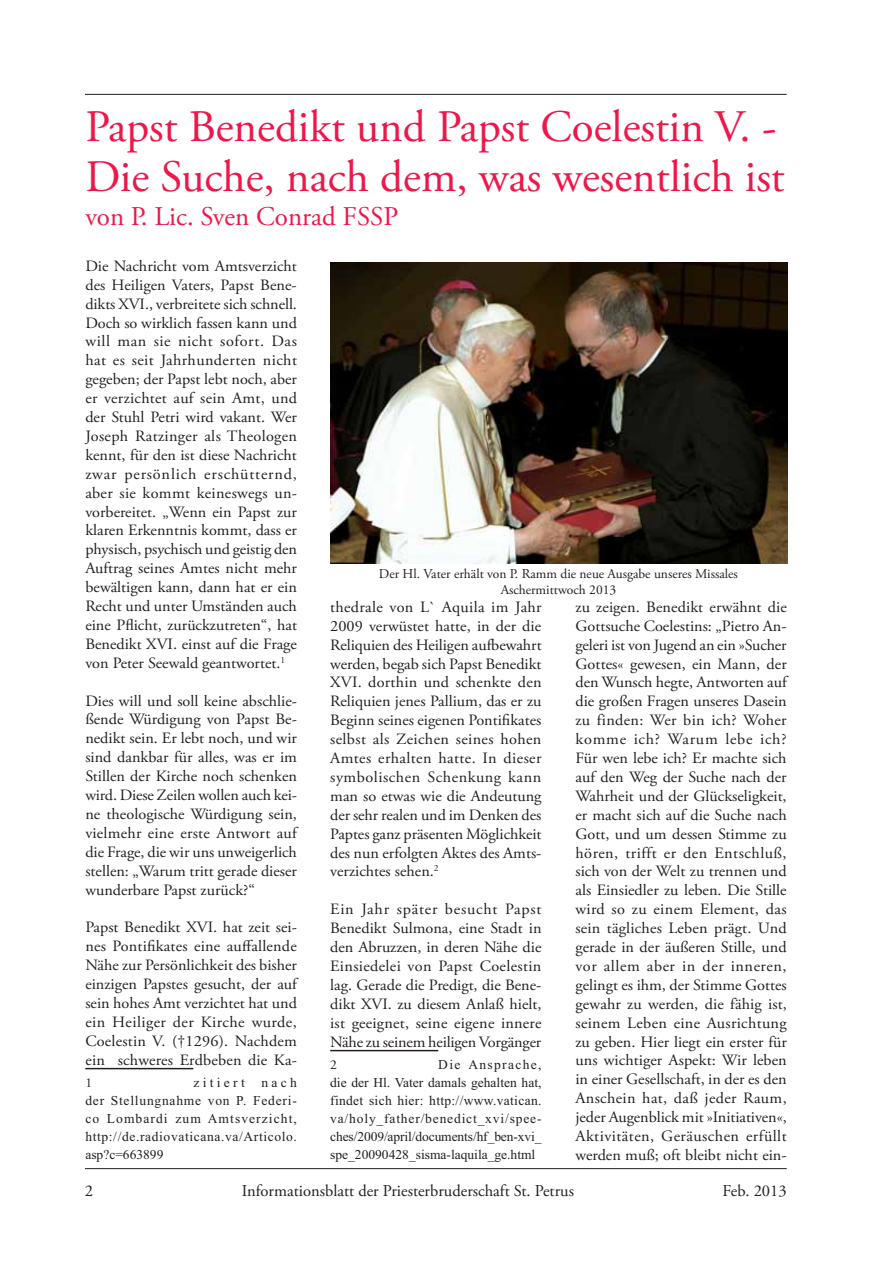
<style>
.page{position:relative;width:893px;height:1263px;background:#fff}
.page>*{position:absolute;margin:0;border:0;box-sizing:border-box;transform-origin:0 0}
.t1{font:45px/49.5px "Adobe Garamond Pro";color:#ed1849}
.t2{font:27px "Adobe Garamond Pro";color:#ed1849}
.t3{font:16.5px "Adobe Garamond Pro";color:#231f20}
.t4{font:15.75px/18.9px "Adobe Garamond Pro";color:#231f20;text-align:justify}
.t5{font:13.5px/18px "Times New Roman";color:#231f20;text-align:justify}
.t6{font:13.5px/16.2px "Adobe Garamond Pro";color:#231f20;text-align:center}
</style>
<div class="page">
<hr style="left:85px;top:1168px;width:702px;height:1px;background:#231f20">
<hr style="left:85px;top:94px;width:702px;height:1px;background:#231f20">
<hr style="left:85px;top:1068px;width:108px;height:1px;background:#231f20">
<hr style="left:330px;top:1050px;width:108px;height:1px;background:#231f20">
<img style="left:331px;top:262px;width:456px;height:301px">
<h1 class="t1" style="left:85px;top:105px;width:701px">Papst Benedikt und Papst Coelestin V. -<br>Die Suche, nach dem, was wesentlich ist</h1>
<h2 class="t2" style="left:85px;top:205px;width:314px">von P. Lic. Sven Conrad FSSP</h2>
<p class="t4" style="left:85px;top:258px;width:213px">Die Nachricht vom Amtsverzicht des Heiligen Vaters, Papst Bene&shy;dikts XVI., verbreitete sich schnell.<br>Doch so wirklich fassen kann und will man sie nicht sofort. Das hat es seit Jahrhunderten nicht gegeben; der Papst lebt noch, aber er verzichtet auf sein Amt, und der Stuhl Petri wird vakant. Wer Joseph Ratzinger als Theologen kennt, für den ist diese Nachricht zwar persönlich erschütternd, aber sie kommt keineswegs un&shy;vorbereitet. „Wenn ein Papst zur klaren Erkenntnis kommt, dass er physisch, psychisch und geistig den Auftrag seines Amtes nicht mehr bewältigen kann, dann hat er ein Recht und unter Umständen auch eine Pflicht, zurückzutreten“, hat Benedikt XVI. einst auf die Frage von Peter Seewald geantwortet.<sup>1</sup></p>
<p class="t4" style="left:85px;top:692px;width:213px">Dies will und soll keine abschlie&shy;ßende Würdigung von Papst Be&shy;nedikt sein. Er lebt noch, und wir sind dankbar für alles, was er im Stillen der Kirche noch schenken wird. Diese Zeilen wollen auch kei&shy;ne theologische Würdigung sein, vielmehr eine erste Antwort auf die Frage, die wir uns unweigerlich stellen: „Warum tritt gerade dieser wunderbare Papst zurück?“</p>
<p class="t4" style="left:85px;top:919px;width:213px">Papst Benedikt XVI. hat zeit sei&shy;nes Pontifikates eine auffallende Nähe zur Persönlichkeit des bisher einzigen Papstes gesucht, der auf sein hohes Amt verzichtet hat und ein Heiliger der Kirche wurde, Coelestin V. (†1296). Nachdem ein schweres Erdbeben die Ka-</p>
<p class="t6" style="left:85px;top:1075px;width:8px">1</p>
<p class="t6" style="left:379px;top:567px;width:361px">Der Hl. Vater erhält von P. Ramm die neue Ausgabe unseres Missales<br>Aschermittwoch 2013</p>
<p class="t4" style="left:330px;top:599px;width:213px">thedrale von L` Aquila im Jahr 2009 verwüstet hatte, in der die Reliquien des Heiligen aufbewahrt werden, begab sich Papst Benedikt XVI. dorthin und schenkte den Reliquien jenes Pallium, das er zu Beginn seines eigenen Pontifikates selbst als Zeichen seines hohen Amtes erhalten hatte. In dieser symbolischen Schenkung kann man so etwas wie die Andeutung der sehr realen und im Denken des Paptes ganz präsenten Möglichkeit des nun erfolgten Aktes des Amts&shy;verzichtes sehen.<sup>2</sup></p>
<p class="t4" style="left:330px;top:901px;width:213px">Ein Jahr später besucht Papst Benedikt Sulmona, eine Stadt in den Abruzzen, in deren Nähe die Einsiedelei von Papst Coelestin lag. Gerade die Predigt, die Bene&shy;dikt XVI. zu diesem Anlaß hielt, ist geeignet, seine eigene innere Nähe zu seinem heiligen Vorgänger</p>
<p class="t6" style="left:330px;top:1057px;width:8px">2</p>
<p class="t4" style="left:575px;top:599px;width:213px">zu zeigen. Benedikt erwähnt die Gottsuche Coelestins: „Pietro An&shy;geleri ist von Jugend an ein »Sucher Gottes« gewesen, ein Mann, der den Wunsch hegte, Antworten auf die großen Fragen unseres Dasein zu finden: Wer bin ich? Woher komme ich? Warum lebe ich?<br>Für wen lebe ich? Er machte sich auf den Weg der Suche nach der Wahrheit und der Glückseligkeit, er macht sich auf die Suche nach Gott, und um dessen Stimme zu hören, trifft er den Entschluß, sich von der Welt zu trennen und als Einsiedler zu leben. Die Stille wird so zu einem Element, das sein tägliches Leben prägt. Und gerade in der äußeren Stille, und vor allem aber in der inneren, gelingt es ihm, der Stimme Gottes gewahr zu werden, die fähig ist, seinem Leben eine Ausrichtung zu geben. Hier liegt ein erster für uns wichtiger Aspekt: Wir leben in einer Gesellschaft, in der es den Anschein hat, daß jeder Raum, jeder Augenblick mit »Initiativen«, Aktivitäten, Geräuschen erfüllt werden muß; oft bleibt nicht ein-</p>
<p class="t5" style="left:330px;top:1056px;width:213px;text-indent:108px">Die Ansprache, die der Hl. Vater damals gehalten hat, findet sich hier: http://www.vatican. va/holy_father/benedict_xvi/spee&shy;ches/2009/april/documents/hf_ben-xvi_ spe_20090428_sisma-laquila_ge.html</p>
<p class="t5" style="left:85px;top:1074px;width:213px;text-indent:108px">zitiert nach der Stellungnahme von P. Federi&shy;co Lombardi zum Amtsverzicht, http://de.radiovaticana.va/Articolo. asp?c=663899</p>
<p class="t3" style="left:85px;top:1184px;width:10px">2</p>
<p class="t3" style="left:242px;top:1184px;width:334px">Informationsblatt der Priesterbruderschaft St. Petrus</p>
<p class="t3" style="left:723px;top:1184px;width:66px">Feb. 2013</p>
</div>
